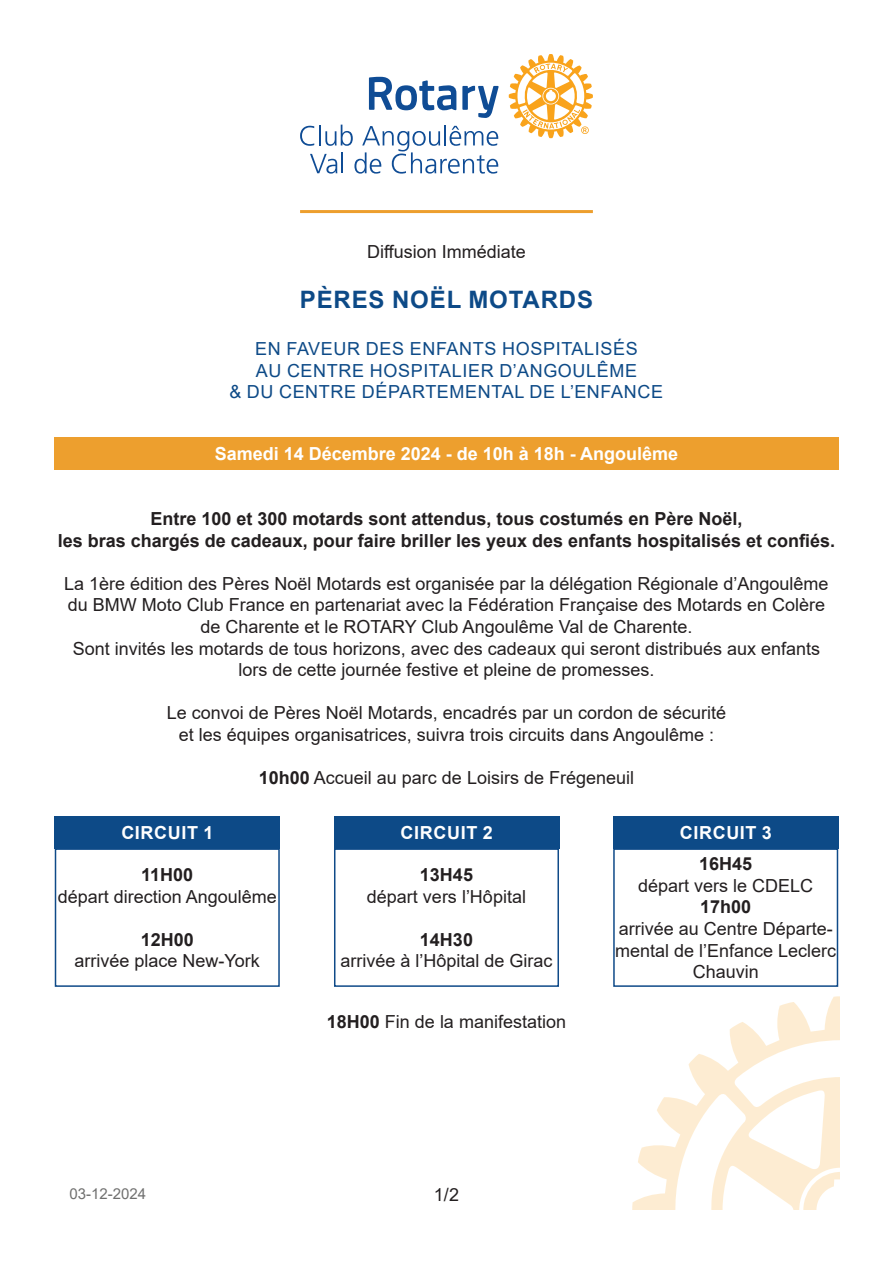
<style>
.page{position:relative;width:893px;height:1263px;background:#fff}
.page>*{position:absolute;margin:0;border:0;box-sizing:border-box;transform-origin:0 0}
.t1{font:700 24px "Arial";letter-spacing:.035em;color:#0d4a87}
.t2{font:18px/21.6px "Arial";color:#231f20;text-align:center}
.t3{font:700 18px/21.6px "Arial";color:#231f20;text-align:center}
.t4{font:18px "Arial";letter-spacing:.035em;color:#0d4a87}
.t5{font:700 18px "Arial";color:#fff}
.t6{font:700 18px "Arial";letter-spacing:.035em;color:#fff}
.t7{font:15px "Arial";color:#70706f}
.s1{font-weight:700}
</style>
<div class="page">
<svg style="left:632px;top:996px;width:208px;height:214px"></svg>
<svg style="left:300px;top:125px;width:198px;height:49px"></svg>
<svg style="left:369px;top:77px;width:130px;height:41px"></svg>
<svg style="left:509px;top:54px;width:84px;height:84px"></svg>
<div style="left:54px;top:437px;width:785px;height:33px;background:#ed9f2e"></div>
<hr style="left:300px;top:210px;width:293px;height:3px;background:#ed9f2e">
<div style="left:55px;top:848px;width:225px;height:139px;border:2px solid #0f4a88"></div>
<div style="left:334px;top:848px;width:225px;height:139px;border:2px solid #0f4a88"></div>
<div style="left:613px;top:848px;width:225px;height:139px;border:2px solid #0f4a88"></div>
<div style="left:55px;top:816px;width:225px;height:33px;background:#0d4a87"></div>
<div style="left:334px;top:816px;width:225px;height:33px;background:#0d4a87"></div>
<div style="left:613px;top:816px;width:225px;height:33px;background:#0d4a87"></div>
<p class="t2" style="left:367px;top:241px;width:160px">Diffusion Immédiate</p>
<p class="t1" style="left:300px;top:283px;width:295px">PÈRES NOËL MOTARDS</p>
<p class="t4" style="left:255px;top:336px;width:384px">EN FAVEUR DES ENFANTS HOSPITALISÉS</p>
<p class="t4" style="left:256px;top:358px;width:383px">AU CENTRE HOSPITALIER D’ANGOULÊME</p>
<p class="t4" style="left:229px;top:379px;width:435px">&amp; DU CENTRE DÉPARTEMENTAL DE L’ENFANCE</p>
<p class="t5" style="left:215px;top:441px;width:465px">Samedi 14 Décembre 2024 - de 10h à 18h - Angoulême</p>
<p class="t3" style="left:58px;top:508px;width:779px">Entre 100 et 300 motards sont attendus, tous costumés en Père Noël,<br>les bras chargés de cadeaux, pour faire briller les yeux des enfants hospitalisés et confiés.</p>
<p class="t2" style="left:64px;top:572px;width:766px">La 1ère édition des Pères Noël Motards est organisée par la délégation Régionale d’Angoulême du BMW Moto Club France en partenariat avec la Fédération Française des Motards en Colère de Charente et le ROTARY Club Angoulême Val de Charente.</p>
<p class="t2" style="left:73px;top:637px;width:749px">Sont invités les motards de tous horizons, avec des cadeaux qui seront distribués aux enfants lors de cette journée festive et pleine de promesses.</p>
<p class="t2" style="left:167px;top:702px;width:561px">Le convoi de Pères Noël Motards, encadrés par un cordon de sécurité et les équipes organisatrices, suivra trois circuits dans Angoulême :</p>
<p class="t2" style="left:259px;top:767px;width:377px"><span class="s1">10h00</span> Accueil au parc de Loisirs de Frégeneuil</p>
<p class="t6" style="left:121px;top:820px;width:94px">CIRCUIT 1</p>
<p class="t6" style="left:401px;top:820px;width:94px">CIRCUIT 2</p>
<p class="t6" style="left:680px;top:820px;width:94px">CIRCUIT 3</p>
<p class="t2" style="left:58px;top:864px;width:221px"><span class="s1">11H00<br></span>départ direction Angoulême</p>
<p class="t2" style="left:75px;top:928px;width:187px"><span class="s1">12H00<br></span>arrivée place New-York</p>
<p class="t2" style="left:367px;top:864px;width:161px"><span class="s1">13H45<br></span>départ vers l’Hôpital</p>
<p class="t2" style="left:340px;top:928px;width:214px"><span class="s1">14H30<br></span>arrivée à l’Hôpital de Girac</p>
<p class="t2" style="left:327px;top:1011px;width:241px"><span class="s1">18H00</span> Fin de la manifestation</p>
<p class="t2" style="left:638px;top:853px;width:177px"><span class="s1">16H45<br></span>départ vers le CDELC</p>
<p class="t2" style="left:615px;top:896px;width:223px"><span class="s1">17h00<br></span>arrivée au Centre Départe&shy;mental de l’Enfance Leclerc<br>Chauvin</p>
<p class="t7" style="left:69px;top:1183px;width:78px">03-12-2024</p>
<p class="t2" style="left:434px;top:1183px;width:27px">1/2</p>
</div>
